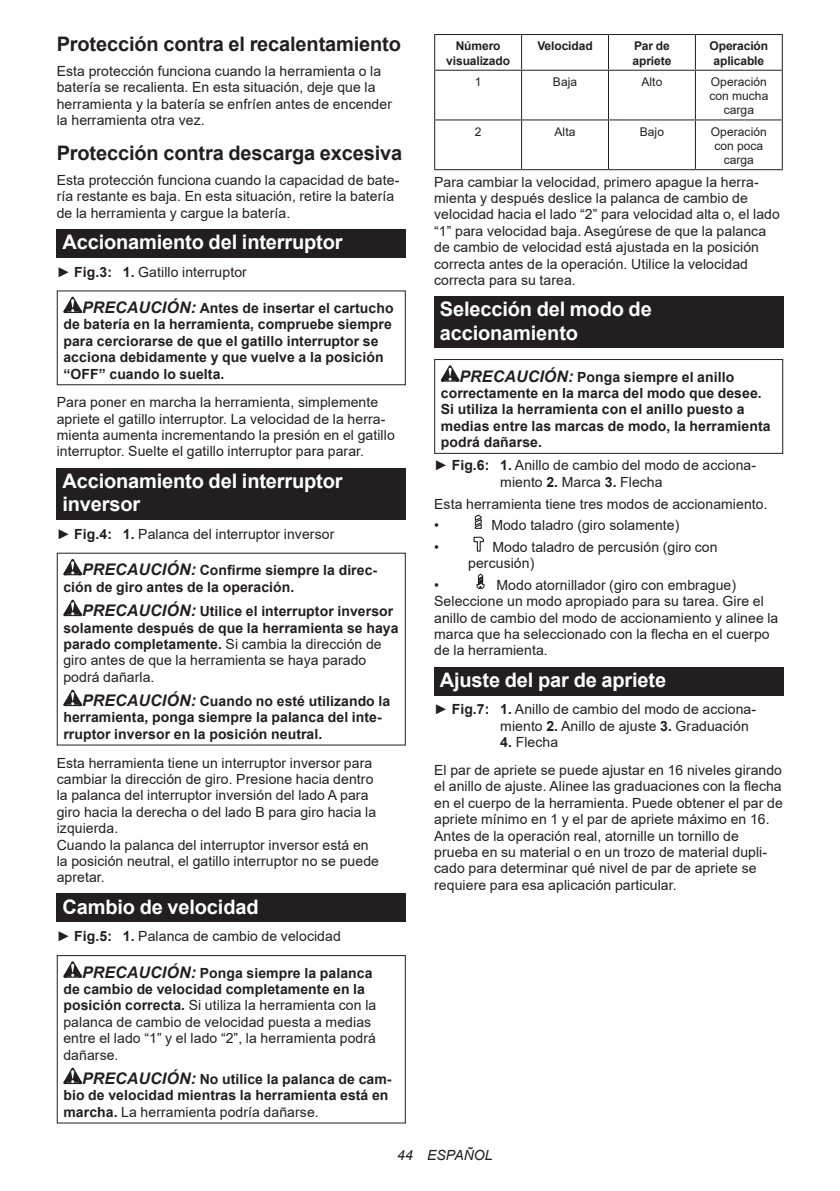
<style>
.page{position:relative;width:840px;height:1191px;background:#fff}
.page>*{position:absolute;margin:0;border:0;box-sizing:border-box;transform-origin:0 0}
.t1{font:700 20px/23.4px "Arial";letter-spacing:-.01em;color:#fff}
.t2{font:700 20px "Arial";letter-spacing:-.01em;color:#231f20}
.t3{font:14px/16.4px "Arial";letter-spacing:.005em;color:#231f20}
.t4{font:700 14px/16.4px "Arial";letter-spacing:.005em;color:#231f20}
.t5{font:italic 14px "Arial";letter-spacing:.005em;color:#231f20}
.t6{font:12px/14px "Arial";letter-spacing:.005em;color:#231f20;text-align:center}
.t7{font:700 12px/14px "Arial";letter-spacing:-.01em;color:#231f20;text-align:center}
.s1{font-weight:700}
.s2{font-style:italic;font-size:16px}
.s3{font-weight:400}
.s4{font-weight:700;font-style:italic;font-size:16px}
</style>
<div class="page">
<div style="left:57px;top:229px;width:348px;height:28px;background:#231f20"></div>
<svg style="left:63px;top:297px;width:19px;height:16px"></svg>
<div style="left:57px;top:468px;width:348px;height:52px;background:#231f20"></div>
<svg style="left:63px;top:559px;width:19px;height:16px"></svg>
<svg style="left:63px;top:600px;width:19px;height:16px"></svg>
<svg style="left:63px;top:689px;width:19px;height:17px"></svg>
<div style="left:57px;top:893px;width:348px;height:29px;background:#231f20"></div>
<svg style="left:63px;top:961px;width:19px;height:16px"></svg>
<svg style="left:63px;top:1067px;width:19px;height:17px"></svg>
<div style="left:57px;top:955px;width:348px;height:168px;border:1px solid #231f20"></div>
<hr style="left:434px;top:34px;width:87px;height:1px;background:#231f20">
<hr style="left:434px;top:35px;width:1px;height:35px;background:#231f20">
<hr style="left:521px;top:34px;width:87px;height:1px;background:#231f20">
<hr style="left:521px;top:35px;width:1px;height:35px;background:#231f20">
<hr style="left:608px;top:34px;width:87px;height:1px;background:#231f20">
<hr style="left:607px;top:35px;width:1px;height:35px;background:#231f20">
<hr style="left:695px;top:34px;width:87px;height:1px;background:#231f20">
<hr style="left:694px;top:35px;width:1px;height:35px;background:#231f20">
<hr style="left:781px;top:35px;width:1px;height:35px;background:#231f20">
<hr style="left:434px;top:70px;width:87px;height:1px;background:#231f20">
<hr style="left:434px;top:71px;width:1px;height:48px;background:#231f20">
<hr style="left:521px;top:70px;width:87px;height:1px;background:#231f20">
<hr style="left:521px;top:71px;width:1px;height:48px;background:#231f20">
<hr style="left:608px;top:70px;width:87px;height:1px;background:#231f20">
<hr style="left:607px;top:71px;width:1px;height:48px;background:#231f20">
<hr style="left:695px;top:70px;width:87px;height:1px;background:#231f20">
<hr style="left:694px;top:71px;width:1px;height:48px;background:#231f20">
<hr style="left:781px;top:71px;width:1px;height:48px;background:#231f20">
<hr style="left:434px;top:119px;width:87px;height:1px;background:#231f20">
<hr style="left:434px;top:120px;width:1px;height:49px;background:#231f20">
<hr style="left:521px;top:119px;width:87px;height:1px;background:#231f20">
<hr style="left:521px;top:120px;width:1px;height:49px;background:#231f20">
<hr style="left:608px;top:119px;width:87px;height:1px;background:#231f20">
<hr style="left:607px;top:120px;width:1px;height:49px;background:#231f20">
<hr style="left:695px;top:119px;width:87px;height:1px;background:#231f20">
<hr style="left:694px;top:120px;width:1px;height:49px;background:#231f20">
<hr style="left:781px;top:120px;width:1px;height:49px;background:#231f20">
<hr style="left:434px;top:169px;width:87px;height:1px;background:#231f20">
<hr style="left:521px;top:169px;width:87px;height:1px;background:#231f20">
<hr style="left:608px;top:169px;width:87px;height:1px;background:#231f20">
<hr style="left:695px;top:169px;width:87px;height:1px;background:#231f20">
<div style="left:434px;top:296px;width:348px;height:52px;background:#231f20"></div>
<svg style="left:440px;top:365px;width:19px;height:16px"></svg>
<div style="left:434px;top:359px;width:348px;height:95px;border:1px solid #231f20"></div>
<svg style="left:474px;top:514px;width:8px;height:15px"></svg>
<svg style="left:473px;top:536px;width:11px;height:16px"></svg>
<svg style="left:476px;top:573px;width:8px;height:16px"></svg>
<div style="left:434px;top:667px;width:348px;height:28px;background:#231f20"></div>
<h1 class="t2" style="left:57px;top:30px;width:345px">Protección contra el recalentamiento</h1>
<p class="t3" style="left:57px;top:63px;width:336px">Esta protección funciona cuando la herramienta o la batería se recalienta. En esta situación, deje que la herramienta y la batería se enfríen antes de encender la herramienta otra vez.</p>
<h1 class="t2" style="left:57px;top:139px;width:347px">Protección contra descarga excesiva</h1>
<p class="t3" style="left:57px;top:172px;width:344px">Esta protección funciona cuando la capacidad de bate&shy;ría restante es baja. En esta situación, retire la batería de la herramienta y cargue la batería.</p>
<h1 class="t1" style="left:62px;top:230px;width:281px">Accionamiento del interruptor</h1>
<p class="t3" style="left:57px;top:263px;width:191px">► <span class="s1">Fig.3: 1.</span> Gatillo interruptor</p>
<p class="t4" style="left:63px;top:300px;width:331px;text-indent:19px"><span class="s2">PRECAUCIÓN:</span> Antes de insertar el cartucho de batería en la herramienta, compruebe siempre para cerciorarse de que el gatillo interruptor se acciona debidamente y que vuelve a la posición “OFF” cuando lo suelta.</p>
<p class="t3" style="left:57px;top:394px;width:339px">Para poner en marcha la herramienta, simplemente apriete el gatillo interruptor. La velocidad de la herra&shy;mienta aumenta incrementando la presión en el gatillo interruptor. Suelte el gatillo interruptor para parar.</p>
<h1 class="t1" style="left:62px;top:469px;width:281px">Accionamiento del interruptor inversor</h1>
<p class="t3" style="left:57px;top:526px;width:279px">► <span class="s1">Fig.4: 1.</span> Palanca del interruptor inversor</p>
<p class="t4" style="left:63px;top:562px;width:315px;text-indent:19px"><span class="s2">PRECAUCIÓN:</span> Confirme siempre la direc&shy;ción de giro antes de la operación.</p>
<p class="t4" style="left:63px;top:603px;width:336px;text-indent:19px"><span class="s2">PRECAUCIÓN:</span> Utilice el interruptor inversor solamente después de que la herramienta se haya parado completamente. <span class="s3">Si cambia la dirección de giro antes de que la herramienta se haya parado podrá dañarla.</span></p>
<p class="t4" style="left:63px;top:693px;width:328px;text-indent:19px"><span class="s2">PRECAUCIÓN:</span> Cuando no esté utilizando la herramienta, ponga siempre la palanca del inte&shy;rruptor inversor en la posición neutral.</p>
<p class="t3" style="left:57px;top:754px;width:323px">Esta herramienta tiene un interruptor inversor para cambiar la dirección de giro. Presione hacia dentro la palanca del interruptor inversión del lado A para giro hacia la derecha o del lado B para giro hacia la izquierda.<br>Cuando la palanca del interruptor inversor está en la posición neutral, el gatillo interruptor no se puede apretar.</p>
<h1 class="t1" style="left:62px;top:895px;width:197px">Cambio de velocidad</h1>
<p class="t3" style="left:57px;top:928px;width:285px">► <span class="s1">Fig.5: 1.</span> Palanca de cambio de velocidad</p>
<p class="t3" style="left:63px;top:964px;width:314px;text-indent:19px"><span class="s4">PRECAUCIÓN:</span> <span class="s1">Ponga siempre la palanca de cambio de velocidad completamente en la posición correcta.</span> Si utiliza la herramienta con la palanca de cambio de velocidad puesta a medias entre el lado “1” y el lado “2”, la herramienta podrá dañarse.</p>
<p class="t4" style="left:63px;top:1071px;width:329px;text-indent:19px"><span class="s2">PRECAUCIÓN:</span> No utilice la palanca de cam&shy;bio de velocidad mientras la herramienta está en marcha. <span class="s3">La herramienta podría dañarse.</span></p>
<p class="t7" style="left:446px;top:39px;width:65px">Número visualizado</p>
<p class="t7" style="left:537px;top:39px;width:57px">Velocidad</p>
<p class="t7" style="left:632px;top:39px;width:40px;text-align:left">Par de apriete</p>
<p class="t7" style="left:709px;top:39px;width:60px">Operación aplicable</p>
<p class="t6" style="left:474px;top:75px;width:8px">1</p>
<p class="t6" style="left:552px;top:75px;width:26px">Baja</p>
<p class="t6" style="left:641px;top:75px;width:22px">Alto</p>
<p class="t6" style="left:709px;top:75px;width:60px">Operación con mucha carga</p>
<p class="t6" style="left:474px;top:125px;width:8px">2</p>
<p class="t6" style="left:554px;top:125px;width:22px">Alta</p>
<p class="t6" style="left:639px;top:125px;width:26px">Bajo</p>
<p class="t6" style="left:710px;top:125px;width:57px">Operación con poca carga</p>
<p class="t3" style="left:434px;top:173px;width:347px">Para cambiar la velocidad, primero apague la herra&shy;mienta y después deslice la palanca de cambio de velocidad hacia el lado “2” para velocidad alta o, el lado “1” para velocidad baja. Asegúrese de que la palanca de cambio de velocidad está ajustada en la posición correcta antes de la operación. Utilice la velocidad correcta para su tarea.</p>
<h1 class="t1" style="left:439px;top:298px;width:213px">Selección del modo de accionamiento</h1>
<p class="t4" style="left:440px;top:369px;width:331px;text-indent:19px"><span class="s2">PRECAUCIÓN:</span> Ponga siempre el anillo correctamente en la marca del modo que desee.<br>Si utiliza la herramienta con el anillo puesto a medias entre las marcas de modo, la herramienta podrá dañarse.</p>
<p class="t3" style="left:500px;top:457px;width:257px;text-indent:-66px">► <span class="s1">Fig.6: 1.</span> Anillo de cambio del modo de acciona&shy;miento <span class="s1">2.</span> Marca <span class="s1">3.</span> Flecha</p>
<p class="t3" style="left:434px;top:493px;width:335px;line-height:21.6px">Esta herramienta tiene tres modos de accionamiento. •</p>
<p class="t3" style="left:491px;top:517px;width:189px">Modo taladro (giro solamente)</p>
<p class="t3" style="left:434px;top:538px;width:6px">•</p>
<p class="t3" style="left:468px;top:538px;width:251px;text-indent:24px">Modo taladro de percusión (giro con percusión)</p>
<p class="t3" style="left:434px;top:576px;width:6px">•</p>
<p class="t3" style="left:434px;top:576px;width:345px;text-indent:62px">Modo atornillador (giro con embrague)<br>Seleccione un modo apropiado para su tarea. Gire el anillo de cambio del modo de accionamiento y alinee la marca que ha seleccionado con la flecha en el cuerpo de la herramienta.</p>
<h1 class="t1" style="left:439px;top:668px;width:228px">Ajuste del par de apriete</h1>
<p class="t3" style="left:500px;top:701px;width:257px;text-indent:-66px">► <span class="s1">Fig.7: 1.</span> Anillo de cambio del modo de acciona&shy;miento <span class="s1">2.</span> Anillo de ajuste <span class="s1">3.</span> Graduación</p>
<p class="t3" style="left:434px;top:728px;width:349px;line-height:27.8px;text-indent:66px"><span class="s1">4.</span> Flecha<br>El par de apriete se puede ajustar en 16 niveles girando</p>
<p class="t3" style="left:434px;top:778px;width:350px">el anillo de ajuste. Alinee las graduaciones con la flecha en el cuerpo de la herramienta. Puede obtener el par de apriete mínimo en 1 y el par de apriete máximo en 16.<br>Antes de la operación real, atornille un tornillo de prueba en su material o en un trozo de material dupli&shy;cado para determinar qué nivel de par de apriete se requiere para esa aplicación particular.</p>
<p class="t5" style="left:397px;top:1146px;width:97px">44 ESPAÑOL</p>
</div>
